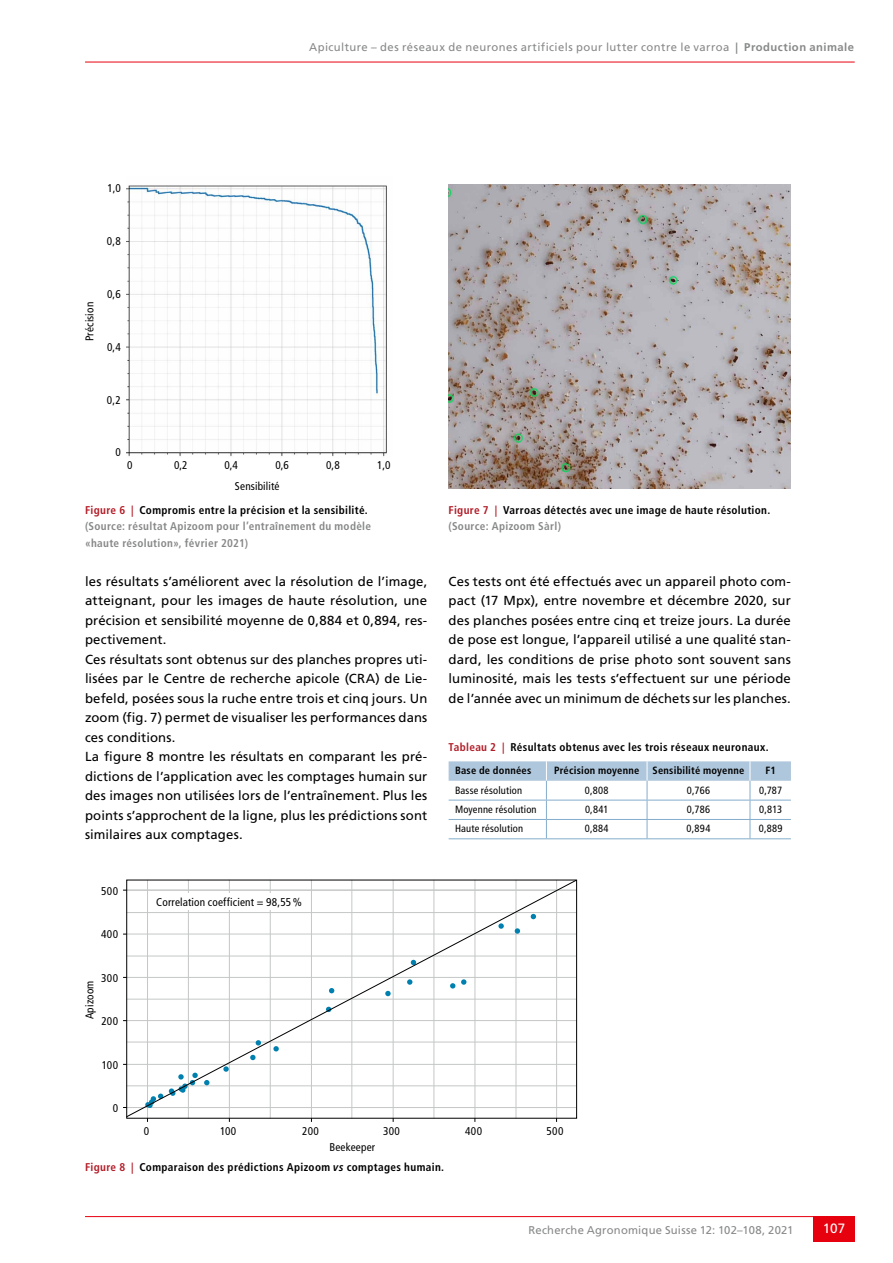
<style>
.page{position:relative;width:893px;height:1263px;background:#fff}
.page>*{position:absolute;margin:0;border:0;box-sizing:border-box;transform-origin:0 0}
.t1{font:13.5px "Frutiger LT Std";color:#fff}
.t2{font:13.2px/19.5px "Frutiger LT Std";letter-spacing:.01em;color:#000}
.t3{font:700 condensed 11.25px/16.5px "Frutiger LT Std";letter-spacing:.03em;color:#000}
.t4{font:condensed 11.25px "Frutiger LT Std";letter-spacing:.015em;color:#000}
.t5{font:700 condensed 11.25px/16.5px "Frutiger LT Std";letter-spacing:.03em;color:#878988}
.t6{font:11.25px "Frutiger LT Std";letter-spacing:.035em;color:#878988}
.t7{font:condensed 10.5px "Frutiger LT Std";letter-spacing:.02em;color:#000}
.t8{font:700 condensed 10.5px "Frutiger LT Std";letter-spacing:.02em;color:#000}
.s1{font-weight:700}
.s2{color:#b21c27}
.s3{color:#000}
.s4{color:#878988}
.s5{font-style:italic}
</style>
<div class="page">
<hr style="left:85px;top:62px;width:770px;height:1px;background:#e7000e">
<hr style="left:85px;top:1216px;width:770px;height:1px;background:#e7000e">
<div style="left:813px;top:1216px;width:42px;height:26px;background:#e7000e"></div>
<img style="left:126px;top:185px;width:261px;height:272px">
<svg style="left:449px;top:761px;width:342px;height:77px"></svg>
<hr style="left:449px;top:838px;width:97px;height:1px;background:#84adcc">
<hr style="left:546px;top:838px;width:101px;height:1px;background:#84adcc">
<hr style="left:647px;top:838px;width:103px;height:1px;background:#84adcc">
<hr style="left:750px;top:838px;width:41px;height:1px;background:#84adcc">
<img style="left:449px;top:185px;width:342px;height:303px">
<svg style="left:126px;top:880px;width:451px;height:237px"></svg>
<p class="t6" style="left:309px;top:40px;width:547px">Apiculture – des réseaux de neurones artificiels pour lutter contre le varroa <span class="s1">| Production animale</span></p>
<p class="t4" style="left:108px;top:182px;width:15px">1,0</p>
<p class="t4" style="left:107px;top:235px;width:15px">0,8</p>
<p class="t4" style="left:83px;top:341px;width:41px;rotate:-90deg">Précision</p>
<p class="t4" style="left:107px;top:288px;width:15px">0,6</p>
<p class="t4" style="left:107px;top:340px;width:15px">0,4</p>
<p class="t4" style="left:107px;top:393px;width:15px">0,2</p>
<p class="t4" style="left:115px;top:446px;width:7px">0</p>
<p class="t4" style="left:127px;top:459px;width:7px">0</p>
<p class="t4" style="left:377px;top:459px;width:15px">1,0</p>
<p class="t4" style="left:174px;top:459px;width:15px">0,2</p>
<p class="t4" style="left:224px;top:459px;width:15px">0,4</p>
<p class="t4" style="left:275px;top:459px;width:15px">0,6</p>
<p class="t4" style="left:326px;top:459px;width:15px">0,8</p>
<p class="t4" style="left:235px;top:480px;width:46px">Sensibilité</p>
<p class="t5" style="left:85px;top:501px;width:288px"><span class="s2">Figure 6 |</span> <span class="s3">Compromis entre la précision et la sensibilité. </span>(Source: résultat Apizoom pour l’entraînement du modèle «haute résolution», février 2021)</p>
<p class="t2" style="left:85px;top:571px;width:344px">les résultats s’améliorent avec la résolution de l’image, atteignant, pour les images de haute résolution, une précision et sensibilité moyenne de 0,884 et 0,894, res&shy;pectivement.<br>Ces résultats sont obtenus sur des planches propres uti&shy;lisées par le Centre de recherche apicole (CRA) de Lie&shy;befeld, posées sous la ruche entre trois et cinq jours. Un zoom (fig. 7) permet de visualiser les performances dans ces conditions.<br>La figure 8 montre les résultats en comparant les pré&shy;dictions de l’application avec les comptages humain sur des images non utilisées lors de l’entraînement. Plus les points s’approchent de la ligne, plus les prédictions sont similaires aux comptages.</p>
<p class="t2" style="left:449px;top:571px;width:344px;text-align:justify">Ces tests ont été effectués avec un appareil photo com&shy;pact (17 Mpx), entre novembre et décembre 2020, sur des planches posées entre cinq et treize jours. La durée de pose est longue, l’appareil utilisé a une qualité stan&shy;dard, les conditions de prise photo sont souvent sans luminosité, mais les tests s’effectuent sur une période de l’année avec un minimum de déchets sur les planches.</p>
<p class="t3" style="left:449px;top:501px;width:323px"><span class="s2">Figure 7 |</span> Varroas détectés avec une image de haute résolution. <span class="s4">(Source: Apizoom Sàrl)</span></p>
<p class="t3" style="left:449px;top:739px;width:322px"><span class="s2">Tableau 2 |</span> Résultats obtenus avec les trois réseaux neuronaux.</p>
<p class="t8" style="left:455px;top:764px;width:78px">Base de données</p>
<p class="t8" style="left:554px;top:764px;width:87px">Précision moyenne</p>
<p class="t8" style="left:653px;top:764px;width:93px">Sensibilité moyenne</p>
<p class="t8" style="left:765px;top:764px;width:12px">F1</p>
<p class="t7" style="left:455px;top:784px;width:69px">Basse résolution</p>
<p class="t7" style="left:585px;top:784px;width:25px">0,808</p>
<p class="t7" style="left:687px;top:784px;width:25px">0,766</p>
<p class="t7" style="left:759px;top:784px;width:24px">0,787</p>
<p class="t7" style="left:455px;top:803px;width:83px">Moyenne résolution</p>
<p class="t7" style="left:585px;top:803px;width:25px">0,841</p>
<p class="t7" style="left:687px;top:803px;width:25px">0,786</p>
<p class="t7" style="left:759px;top:803px;width:24px">0,813</p>
<p class="t7" style="left:455px;top:823px;width:70px">Haute résolution</p>
<p class="t7" style="left:585px;top:823px;width:25px">0,884</p>
<p class="t7" style="left:687px;top:823px;width:25px">0,894</p>
<p class="t7" style="left:759px;top:823px;width:25px">0,889</p>
<p class="t4" style="left:101px;top:885px;width:18px">500</p>
<p class="t4" style="left:101px;top:928px;width:19px">400</p>
<p class="t4" style="left:101px;top:971px;width:18px">300</p>
<p class="t4" style="left:101px;top:1015px;width:18px">200</p>
<p class="t4" style="left:102px;top:1058px;width:18px">100</p>
<p class="t4" style="left:113px;top:1101px;width:7px">0</p>
<p class="t4" style="left:83px;top:1019px;width:40px;rotate:-90deg">Apizoom</p>
<p class="t4" style="left:156px;top:896px;width:147px">Correlation coefficient = 98,55%</p>
<p class="t4" style="left:144px;top:1124px;width:7px">0</p>
<p class="t4" style="left:220px;top:1124px;width:18px">100</p>
<p class="t4" style="left:302px;top:1124px;width:18px">200</p>
<p class="t4" style="left:383px;top:1124px;width:18px">300</p>
<p class="t4" style="left:465px;top:1124px;width:19px">400</p>
<p class="t4" style="left:547px;top:1124px;width:18px">500</p>
<p class="t4" style="left:329px;top:1141px;width:47px">Beekeeper</p>
<p class="t3" style="left:85px;top:1158px;width:361px"><span class="s2">Figure 8 |</span> Comparaison des prédictions Apizoom <span class="s5">vs</span> comptages humain.</p>
<p class="t6" style="left:528px;top:1223px;width:267px">Recherche Agronomique Suisse 12: 102–108, 2021</p>
<p class="t1" style="left:823px;top:1221px;width:24px">107</p>
</div>
